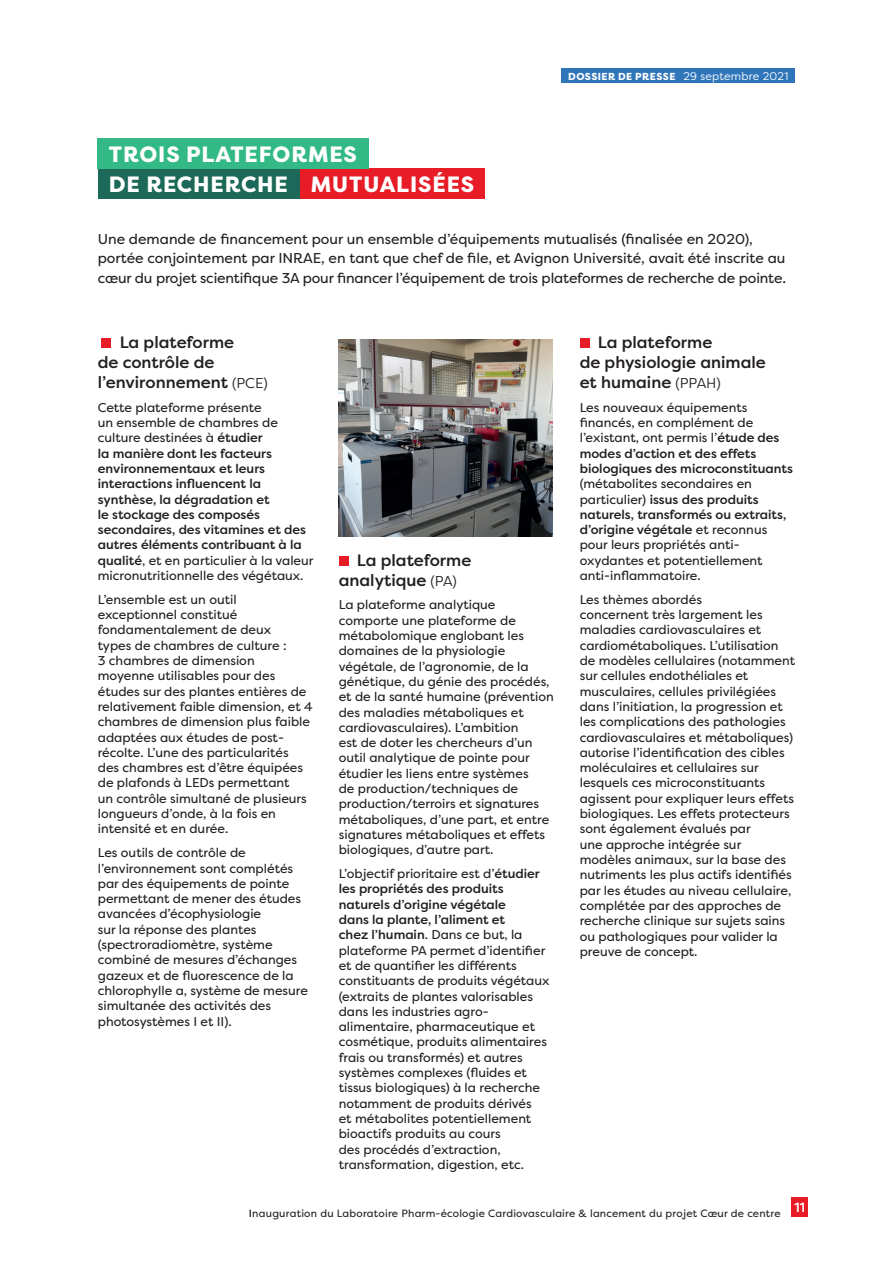
<style>
.page{position:relative;width:893px;height:1263px;background:#fff}
.page>*{position:absolute;margin:0;border:0;box-sizing:border-box;transform-origin:0 0}
.t1{font:800 22.2px "Filson Pro";letter-spacing:.04em;color:#fff}
.t2{font:500 16.5px/19.8px "Filson Pro";color:#231f20}
.t3{font:14.25px/19.5px "Filson Pro";color:#231f20}
.t4{font:500 13.5px "Filson Pro";color:#fff}
.t5{font:12.75px/15.3px "Filson Pro";color:#231f20}
.t6{font:500 12.75px/15.3px "Filson Pro";color:#231f20}
.t7{font:10.5px "Filson Pro";letter-spacing:.02em;color:#231f20}
.t8{font:800 10.2px "Filson Pro";letter-spacing:.04em;color:#fff}
.s1{font-weight:400;font-size:11.1px}
.s2{font-weight:400;font-size:14.25px}
.s3{font-weight:400}
.s4{font-weight:500}
</style>
<div class="page">
<div style="left:792px;top:1197px;width:16px;height:20px;background:#e71c27"></div>
<div style="left:561px;top:68px;width:234px;height:15px;background:#2f75ba"></div>
<div style="left:300px;top:169px;width:185px;height:30px;background:#e71c27"></div>
<div style="left:98px;top:169px;width:202px;height:30px;background:#1c6959"></div>
<div style="left:98px;top:138px;width:271px;height:31px;background:#32b986"></div>
<div style="left:102px;top:339px;width:9px;height:9px;background:#e71c27"></div>
<div style="left:339px;top:556px;width:10px;height:10px;background:#e71c27"></div>
<div style="left:580px;top:339px;width:9px;height:9px;background:#e71c27"></div>
<img style="left:339px;top:339px;width:214px;height:197px">
<h1 class="t1" style="left:109px;top:140px;width:250px">TROIS PLATEFORMES</h1>
<h1 class="t1" style="left:109px;top:171px;width:367px">DE RECHERCHE MUTUALISÉES</h1>
<p class="t8" style="left:568px;top:70px;width:222px">DOSSIER DE PRESSE <span class="s1">29 septembre 2021</span></p>
<p class="t3" style="left:98px;top:229px;width:690px">Une demande de financement pour un ensemble d’équipements mutualisés (finalisée en 2020), portée conjointement par INRAE, en tant que chef de file, et Avignon Université, avait été inscrite au cœur du projet scientifique 3A pour financer l’équipement de trois plateformes de recherche de pointe.</p>
<p class="t2" style="left:98px;top:332px;width:171px;text-indent:22px">La plateforme<br>de contrôle de l’environnement <span class="s2">(PCE)</span></p>
<p class="t6" style="left:98px;top:399px;width:217px"><span class="s3">Cette plateforme présente<br>un ensemble de chambres de culture destinées à</span> étudier<br>la manière dont les facteurs environnementaux et leurs interactions influencent la synthèse, la dégradation et<br>le stockage des composés secondaires, des vitamines et des autres éléments contribuant à la qualité<span class="s3">, et en particulier à la valeur micronutritionnelle des végétaux.</span></p>
<p class="t5" style="left:98px;top:591px;width:216px">L’ensemble est un outil exceptionnel constitué fondamentalement de deux<br>types de chambres de culture :<br>3 chambres de dimension moyenne utilisables pour des études sur des plantes entières de relativement faible dimension, et 4 chambres de dimension plus faible adaptées aux études de post&shy;récolte. L’une des particularités des chambres est d’être équipées de plafonds à LEDs permettant<br>un contrôle simultané de plusieurs longueurs d’onde, à la fois en intensité et en durée.</p>
<p class="t5" style="left:98px;top:845px;width:212px">Les outils de contrôle de l’environnement sont complétés par des équipements de pointe permettant de mener des études avancées d’écophysiologie<br>sur la réponse des plantes (spectroradiomètre, système combiné de mesures d’échanges gazeux et de fluorescence de la chlorophylle a, système de mesure simultanée des activités des photosystèmes I et II).</p>
<p class="t2" style="left:339px;top:550px;width:134px;text-indent:18px">La plateforme analytique <span class="s2">(PA)</span></p>
<p class="t5" style="left:339px;top:597px;width:216px">La plateforme analytique comporte une plateforme de métabolomique englobant les domaines de la physiologie végétale, de l’agronomie, de la génétique, du génie des procédés, et de la santé humaine (prévention des maladies métaboliques et cardiovasculaires). L’ambition<br>est de doter les chercheurs d’un outil analytique de pointe pour étudier les liens entre systèmes<br>de production/techniques de production/terroirs et signatures métaboliques, d’une part, et entre signatures métaboliques et effets biologiques, d’autre part.</p>
<p class="t5" style="left:339px;top:866px;width:212px">L’objectif prioritaire est d’<span class="s4">étudier les propriétés des produits naturels d’origine végétale<br>dans la plante, l’aliment et<br>chez l’humain</span>. Dans ce but, la plateforme PA permet d’identifier et de quantifier les différents constituants de produits végétaux (extraits de plantes valorisables dans les industries agro&shy;alimentaire, pharmaceutique et cosmétique, produits alimentaires frais ou transformés) et autres systèmes complexes (fluides et tissus biologiques) à la recherche notamment de produits dérivés<br>et métabolites potentiellement bioactifs produits au cours<br>des procédés d’extraction, transformation, digestion, etc.</p>
<p class="t2" style="left:580px;top:332px;width:188px;text-indent:18px">La plateforme<br>de physiologie animale et humaine <span class="s2">(PPAH)</span></p>
<p class="t5" style="left:580px;top:399px;width:215px">Les nouveaux équipements financés, en complément de l’existant, ont permis l’<span class="s4">étude des modes d’action et des effets biologiques des microconstituants</span></p>
<p class="t5" style="left:580px;top:476px;width:208px">(métabolites secondaires en particulier) <span class="s4">issus des produits naturels, transformés ou extraits, d’origine végétale</span> et reconnus pour leurs propriétés anti&shy;oxydantes et potentiellement anti-inflammatoire.</p>
<p class="t5" style="left:580px;top:591px;width:217px">Les thèmes abordés<br>concernent très largement les maladies cardiovasculaires et cardiométaboliques. L’utilisation de modèles cellulaires (notamment sur cellules endothéliales et musculaires, cellules privilégiées dans l’initiation, la progression et les complications des pathologies cardiovasculaires et métaboliques) autorise l’identification des cibles moléculaires et cellulaires sur lesquels ces microconstituants agissent pour expliquer leurs effets biologiques. Les effets protecteurs sont également évalués par<br>une approche intégrée sur modèles animaux, sur la base des nutriments les plus actifs identifiés par les études au niveau cellulaire, complétée par des approches de recherche clinique sur sujets sains ou pathologiques pour valider la preuve de concept.</p>
<p class="t7" style="left:249px;top:1206px;width:533px"><span class="s4">I</span>nauguration du Laboratoire Pharm-écologie Cardiovasculaire &amp; lancement du projet Cœur de centre</p>
<p class="t4" style="left:794px;top:1198px;width:12px">11</p>
</div>
